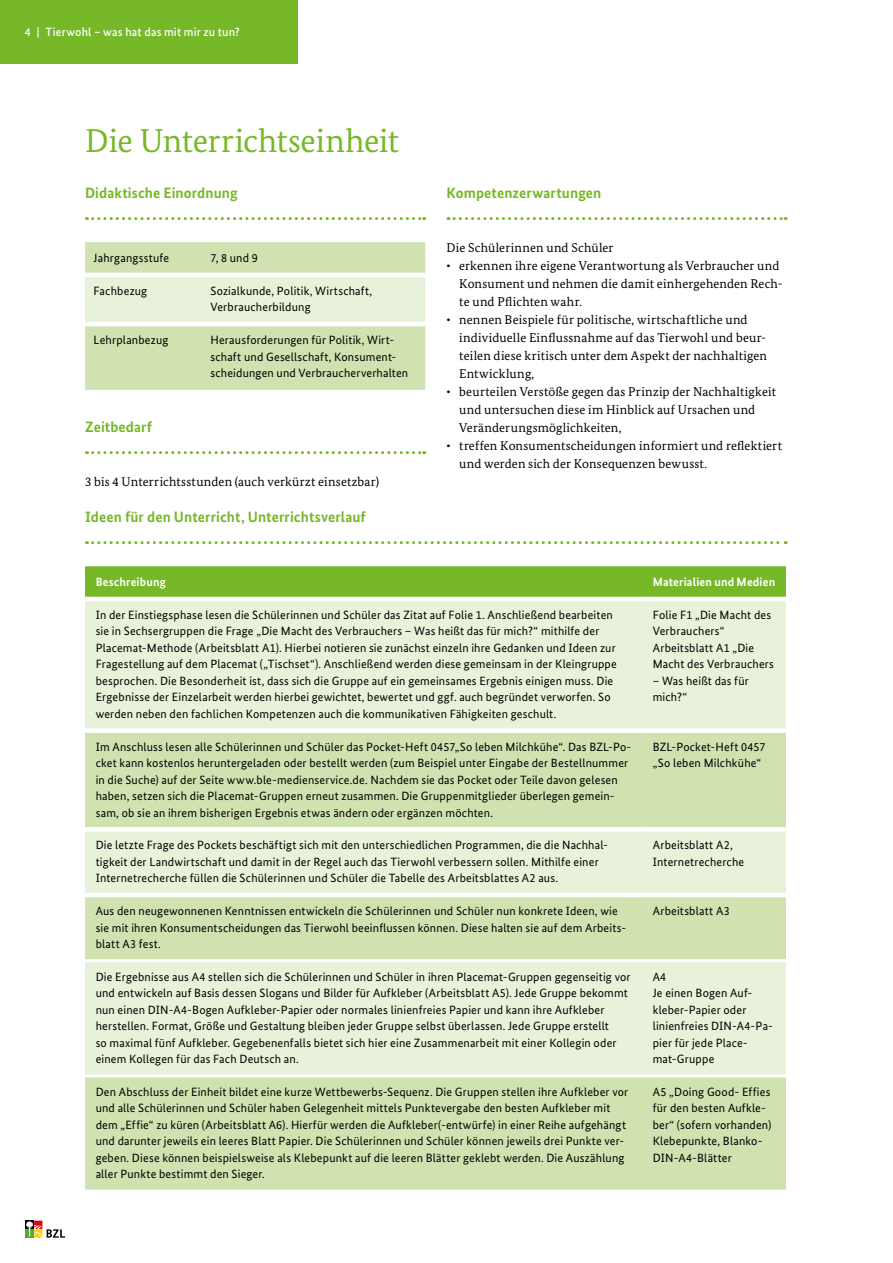
<style>
.page{position:relative;width:893px;height:1263px;background:#fff}
.page>*{position:absolute;margin:0;border:0;box-sizing:border-box;transform-origin:0 0}
.t1{font:33px "Bundes Serif";letter-spacing:-.01em;color:#76b828}
.t2{font:700 15px "Bundes Sans";letter-spacing:.005em;color:#76b828}
.t3{font:12.75px/18px "Bundes Serif";letter-spacing:.015em;color:#000}
.t4{font:12px/16.5px "Bundes Sans";letter-spacing:.015em;color:#000}
.t5{font:500 12px "Bundes Sans";letter-spacing:.015em;color:#fff}
.t6{font:700 12px "Bundes Sans";letter-spacing:.015em;color:#fff}
</style>
<div class="page">
<svg style="left:25px;top:1220px;width:40px;height:17px"></svg>
<div style="left:0;top:0;width:298px;height:64px;background:#76b828"></div>
<svg style="left:87px;top:217px;width:338px;height:3px"></svg>
<svg style="left:87px;top:451px;width:338px;height:3px"></svg>
<div style="left:85px;top:242px;width:340px;height:148px;background:#d0e2b0"></div>
<div style="left:85px;top:277px;width:340px;height:45px;background:#e8f1d9"></div>
<hr style="left:85px;top:273px;width:117px;height:4px;background:#fff">
<hr style="left:202px;top:273px;width:223px;height:4px;background:#fff">
<hr style="left:85px;top:322px;width:117px;height:4px;background:#fff">
<hr style="left:202px;top:322px;width:223px;height:4px;background:#fff">
<svg style="left:448px;top:217px;width:338px;height:3px"></svg>
<svg style="left:87px;top:541px;width:699px;height:3px"></svg>
<div style="left:85px;top:566px;width:701px;height:31px;background:#76b828"></div>
<div style="left:85px;top:601px;width:701px;height:127px;background:#e8f1d9"></div>
<svg style="left:85px;top:733px;width:701px;height:456px;background:#d9e7c0"></svg>
<div style="left:85px;top:827px;width:557px;height:5px;background:#fff"></div>
<div style="left:642px;top:827px;width:144px;height:5px;background:#fff"></div>
<hr style="left:85px;top:893px;width:557px;height:4px;background:#fff">
<hr style="left:642px;top:893px;width:144px;height:4px;background:#fff">
<hr style="left:85px;top:959px;width:557px;height:3px;background:#fff">
<hr style="left:85px;top:1074px;width:557px;height:3px;background:#fff">
<hr style="left:642px;top:959px;width:144px;height:3px;background:#fff">
<hr style="left:642px;top:1074px;width:144px;height:3px;background:#fff">
<p class="t5" style="left:25px;top:24px;width:217px">4 | Tierwohl – was hat das mit mir zu tun?</p>
<h1 class="t1" style="left:85px;top:120px;width:315px">Die Unterrichtseinheit</h1>
<p class="t2" style="left:85px;top:184px;width:154px">Didaktische Einordnung</p>
<p class="t4" style="left:94px;top:250px;width:77px">Jahrgangsstufe</p>
<p class="t4" style="left:210px;top:250px;width:49px">7, 8 und 9</p>
<p class="t4" style="left:94px;top:282px;width:55px">Fachbezug</p>
<p class="t4" style="left:210px;top:282px;width:163px">Sozialkunde, Politik, Wirtschaft,<br>Verbraucherbildung</p>
<p class="t4" style="left:94px;top:332px;width:76px">Lehrplanbezug</p>
<p class="t4" style="left:210px;top:332px;width:199px">Herausforderungen für Politik, Wirt&shy;schaft und Gesellschaft, Konsument&shy;scheidungen und Verbraucherverhalten</p>
<p class="t2" style="left:85px;top:418px;width:69px">Zeitbedarf</p>
<p class="t3" style="left:85px;top:472px;width:296px">3 bis 4 Unterrichtsstunden (auch verkürzt einsetzbar)</p>
<p class="t2" style="left:85px;top:508px;width:282px">Ideen für den Unterricht, Unterrichtsverlauf</p>
<p class="t2" style="left:446px;top:184px;width:156px">Kompetenzerwartungen</p>
<p class="t3" style="left:446px;top:238px;width:169px">Die Schülerinnen und Schüler</p>
<p class="t3" style="left:459px;top:256px;width:325px;text-indent:-13px">• erkennen ihre eigene Verantwortung als Verbraucher und<br>Konsument und nehmen die damit einhergehenden Rech&shy;te und Pflichten wahr.</p>
<p class="t3" style="left:459px;top:310px;width:309px;text-indent:-13px">• nennen Beispiele für politische, wirtschaftliche und individuelle Einflussnahme auf das Tierwohl und beur&shy;teilen diese kritisch unter dem Aspekt der nachhaltigen Entwicklung,</p>
<p class="t3" style="left:459px;top:382px;width:318px;text-indent:-13px">• beurteilen Verstöße gegen das Prinzip der Nachhaltigkeit und untersuchen diese im Hinblick auf Ursachen und<br>Veränderungsmöglichkeiten,</p>
<p class="t3" style="left:459px;top:436px;width:324px;text-indent:-13px">• treffen Konsumentscheidungen informiert und reflektiert und werden sich der Konsequenzen bewusst.</p>
<p class="t6" style="left:96px;top:575px;width:72px">Beschreibung</p>
<p class="t6" style="left:653px;top:575px;width:124px">Materialien und Medien</p>
<p class="t4" style="left:96px;top:606px;width:523px">In der Einstiegsphase lesen die Schülerinnen und Schüler das Zitat auf Folie 1. Anschließend bearbeiten sie in Sechsergruppen die Frage „Die Macht des Verbrauchers – Was heißt das für mich?“ mithilfe der Placemat-Methode (Arbeitsblatt A1). Hierbei notieren sie zunächst einzeln ihre Gedanken und Ideen zur Fragestellung auf dem Placemat („Tischset“). Anschließend werden diese gemeinsam in der Kleingruppe besprochen. Die Besonderheit ist, dass sich die Gruppe auf ein gemeinsames Ergebnis einigen muss. Die Ergebnisse der Einzelarbeit werden hierbei gewichtet, bewertet und ggf. auch begründet verworfen. So werden neben den fachlichen Kompetenzen auch die kommunikativen Fähigkeiten geschult.</p>
<p class="t4" style="left:653px;top:606px;width:123px">Folie F1 „Die Macht des<br>Verbrauchers“<br>Arbeitsblatt A1 „Die<br>Macht des Verbrauchers</p>
<p class="t4" style="left:653px;top:672px;width:98px">– Was heißt das für mich?“</p>
<p class="t4" style="left:96px;top:738px;width:537px">Im Anschluss lesen alle Schülerinnen und Schüler das Pocket-Heft 0457„So leben Milchkühe“. Das BZL-Po&shy;cket kann kostenlos heruntergeladen oder bestellt werden (zum Beispiel unter Eingabe der Bestellnummer in die Suche) auf der Seite www.ble-medienservice.de. Nachdem sie das Pocket oder Teile davon gelesen haben, setzen sich die Placemat-Gruppen erneut zusammen. Die Gruppenmitglieder überlegen gemein&shy;sam, ob sie an ihrem bisherigen Ergebnis etwas ändern oder ergänzen möchten.</p>
<p class="t4" style="left:653px;top:738px;width:114px">BZL-Pocket-Heft 0457 „So leben Milchkühe“</p>
<p class="t4" style="left:96px;top:837px;width:514px">Die letzte Frage des Pockets beschäftigt sich mit den unterschiedlichen Programmen, die die Nachhal&shy;tigkeit der Landwirtschaft und damit in der Regel auch das Tierwohl verbessern sollen. Mithilfe einer<br>Internetrecherche füllen die Schülerinnen und Schüler die Tabelle des Arbeitsblattes A2 aus.</p>
<p class="t4" style="left:653px;top:837px;width:93px">Arbeitsblatt A2,<br>Internetrecherche</p>
<p class="t4" style="left:96px;top:902px;width:532px">Aus den neugewonnenen Kenntnissen entwickeln die Schülerinnen und Schüler nun konkrete Ideen, wie sie mit ihren Konsumentscheidungen das Tierwohl beeinflussen können. Diese halten sie auf dem Arbeits&shy;blatt A3 fest.</p>
<p class="t4" style="left:653px;top:902px;width:79px">Arbeitsblatt A3</p>
<p class="t4" style="left:96px;top:968px;width:536px">Die Ergebnisse aus A4 stellen sich die Schülerinnen und Schüler in ihren Placemat-Gruppen gegenseitig vor und entwickeln auf Basis dessen Slogans und Bilder für Aufkleber (Arbeitsblatt A5). Jede Gruppe bekommt nun einen DIN-A4-Bogen Aufkleber-Papier oder normales linienfreies Papier und kann ihre Aufkleber herstellen. Format, Größe und Gestaltung bleiben jeder Gruppe selbst überlassen. Jede Gruppe erstellt<br>so maximal fünf Aufkleber. Gegebenenfalls bietet sich hier eine Zusammenarbeit mit einer Kollegin oder einem Kollegen für das Fach Deutsch an.</p>
<p class="t4" style="left:653px;top:968px;width:122px">A4<br>Je einen Bogen Auf&shy;kleber-Papier oder linienfreies DIN-A4-Pa&shy;pier für jede Place&shy;mat-Gruppe</p>
<p class="t4" style="left:96px;top:1083px;width:534px">Den Abschluss der Einheit bildet eine kurze Wettbewerbs-Sequenz. Die Gruppen stellen ihre Aufkleber vor und alle Schülerinnen und Schüler haben Gelegenheit mittels Punktevergabe den besten Aufkleber mit dem „Effie“ zu küren (Arbeitsblatt A6). Hierfür werden die Aufkleber(-entwürfe) in einer Reihe aufgehängt und darunter jeweils ein leeres Blatt Papier. Die Schülerinnen und Schüler können jeweils drei Punkte ver&shy;geben. Diese können beispielsweise als Klebepunkt auf die leeren Blätter geklebt werden. Die Auszählung aller Punkte bestimmt den Sieger.</p>
<p class="t4" style="left:653px;top:1083px;width:120px">A5 „Doing Good- Effies für den besten Aufkle&shy;ber“ (sofern vorhanden)<br>Klebepunkte, Blanko-<br>DIN-A4-Blätter</p>
</div>
